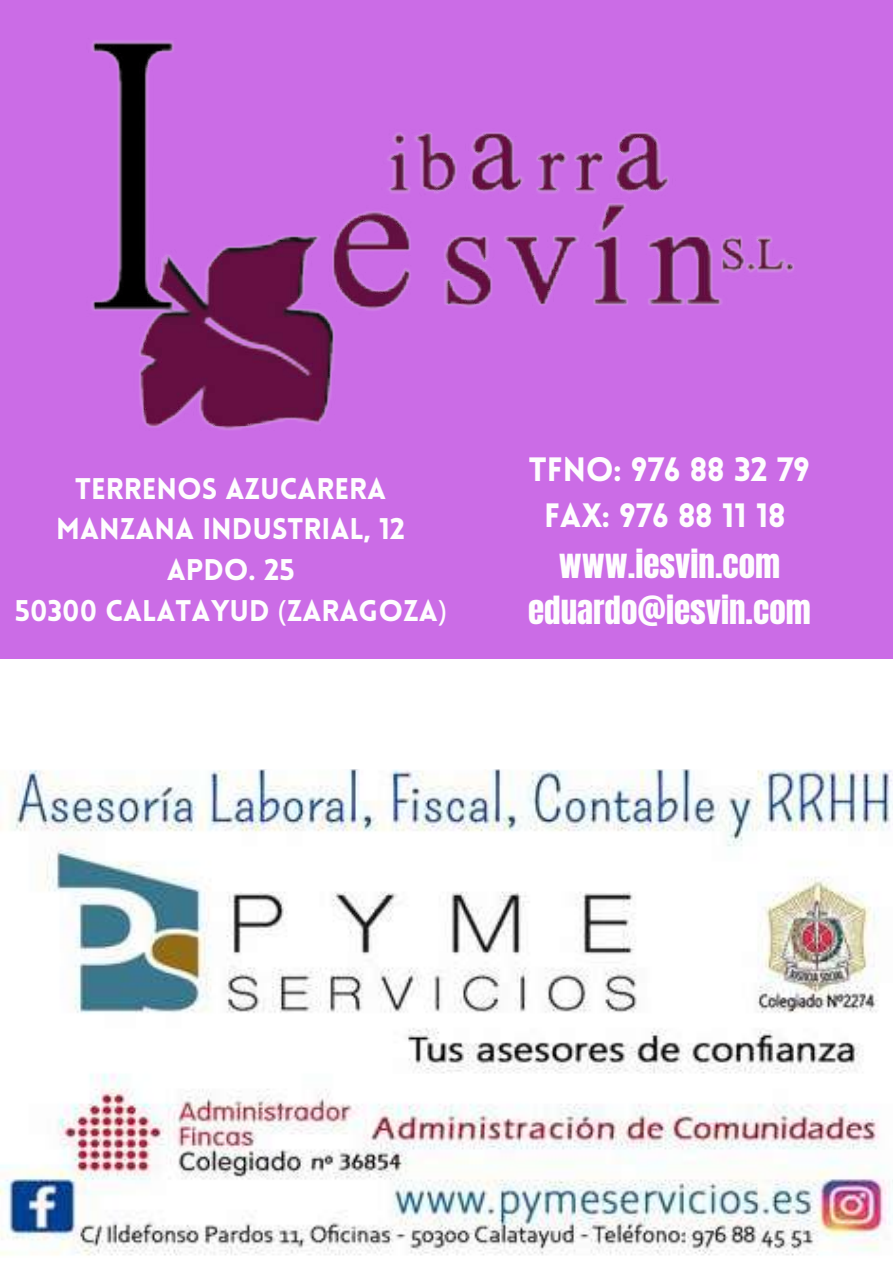
<style>
.page{position:relative;width:893px;height:1264px;background:#fff}
.page>*{position:absolute;margin:0;border:0;box-sizing:border-box;transform-origin:0 0}
.t1{font:33px/46px "Anton";color:#fefdfe;text-align:center}
.t2{font:900 33px/46px "Lovelo";color:#fefdfe;text-align:center}
.t3{font:900 29.25px/40.7px "Lovelo";color:#fefdfe;text-align:center}
.s1{font-family:"Noto Sans";font-weight:400}
</style>
<div class="page">
<div style="left:0;top:0;width:892px;height:1262px;background:#cb6ce6"></div>
<img style="left:91px;top:40px;width:703px;height:390px">
<img style="left:0;top:768px;width:892px;height:493px">
<div style="left:0;top:659px;width:892px;height:109px;background:#fff"></div>
<p class="t3" style="left:15px;top:471px;width:433px">TERRENOS AZUCARERA<br>MANZANA INDUSTRIAL, 12<br>APDO. 25<br>50300 CALATAYUD <span class="s1">(</span>ZARAGOZA<span class="s1">)</span></p>
<p class="t2" style="left:529px;top:450px;width:283px">TFNO: 976 88 32 79<br>FAX: 976 88 11 18</p>
<p class="t1" style="left:528px;top:542px;width:284px">www.iesvin.com eduardo@iesvin.com</p>
</div>
